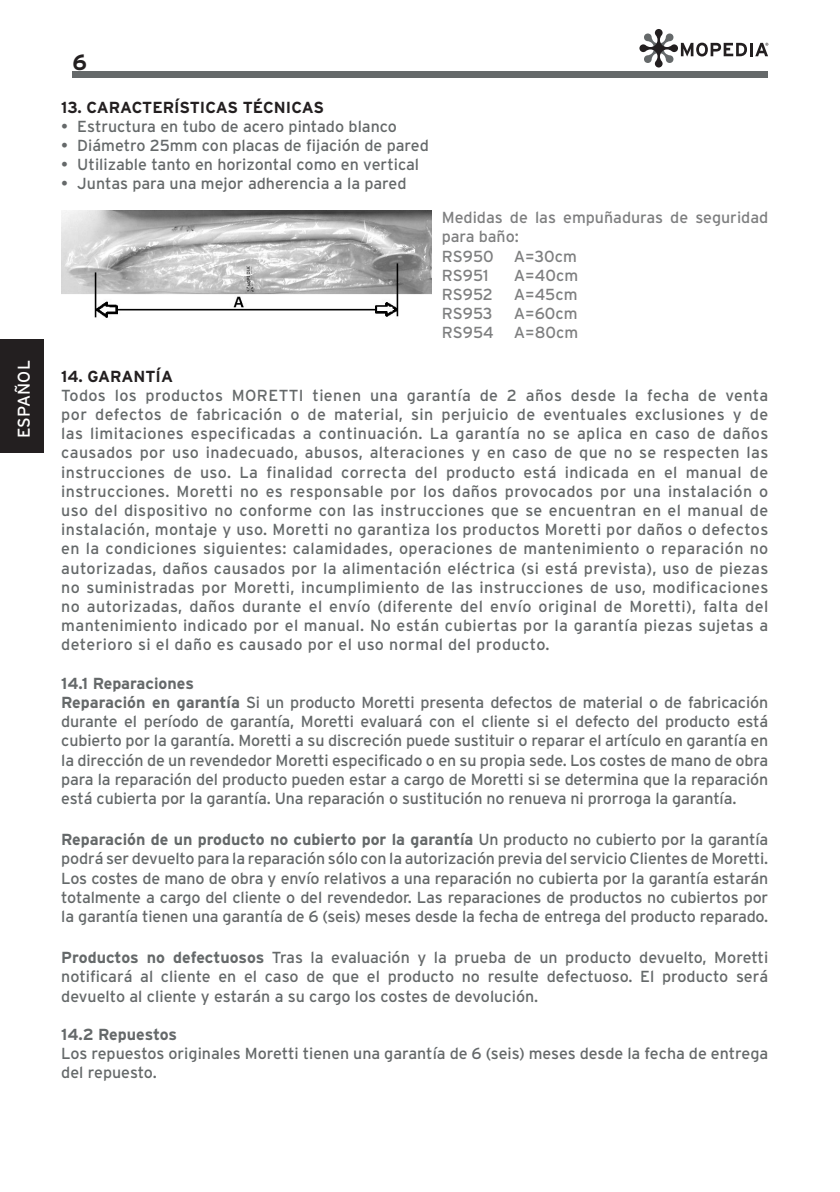
<style>
.page{position:relative;width:840px;height:1192px;background:#fff}
.page>*{position:absolute;margin:0;border:0;box-sizing:border-box;transform-origin:0 0}
.t1{font:700 22px "Interstate";color:#231f20}
.t2{font:17px "Interstate";letter-spacing:.005em;color:#fff}
.t3{font:16px/19.2px "Interstate";letter-spacing:-.01em;color:#65696a;text-align:justify}
.t4{font:16px/19.2px "Interstate";color:#7e7f80}
.t5{font:700 16px "Interstate";color:#231f20}
.t6{font:700 16px "Interstate";letter-spacing:-.01em;color:#65696a}
.s1{font-weight:700}
</style>
<div class="page">
<div style="left:73px;top:71px;width:695px;height:7px;background:#65696a"></div>
<svg style="left:639px;top:29px;width:129px;height:39px"></svg>
<div style="left:1px;top:340px;width:43px;height:113px;background:#231f20"></div>
<img style="left:61px;top:210px;width:371px;height:108px">
<p class="t2" style="left:14px;top:438px;width:79px;rotate:-90deg">ESPAÑOL</p>
<h1 class="t1" style="left:73px;top:50px;width:16px">6</h1>
<p class="t5" style="left:61px;top:98px;width:264px">13. CARACTERÍSTICAS TÉCNICAS</p>
<p class="t3" style="left:61px;top:116px;width:337px">• Estructura en tubo de acero pintado blanco</p>
<p class="t3" style="left:61px;top:136px;width:369px">• Diámetro 25mm con placas de fijación de pared</p>
<p class="t3" style="left:61px;top:155px;width:359px">• Utilizable tanto en horizontal como en vertical</p>
<p class="t3" style="left:61px;top:174px;width:346px">• Juntas para una mejor adherencia a la pared</p>
<p class="t4" style="left:441px;top:208px;width:328px">Medidas de las empuñaduras de seguridad para baño:<br>RS950</p>
<p class="t4" style="left:513px;top:246px;width:64px">A=30cm</p>
<p class="t4" style="left:441px;top:265px;width:48px">RS951</p>
<p class="t4" style="left:513px;top:265px;width:66px">A=40cm</p>
<p class="t4" style="left:441px;top:285px;width:53px">RS952</p>
<p class="t4" style="left:513px;top:285px;width:65px">A=45cm</p>
<p class="t4" style="left:441px;top:304px;width:52px">RS953</p>
<p class="t4" style="left:441px;top:304px;width:138px;text-align:right">A=60cm<br>RS954 A=80cm</p>
<p class="t5" style="left:61px;top:367px;width:113px">14. GARANTÍA</p>
<p class="t3" style="left:61px;top:385px;width:708px">Todos los productos MORETTI tienen una garantía de 2 años desde la fecha de venta por defectos de fabricación o de material, sin perjuicio de eventuales exclusiones y de las limitaciones especificadas a continuación. La garantía no se aplica en caso de daños causados por uso inadecuado, abusos, alteraciones y en caso de que no se respecten las instrucciones de uso. La finalidad correcta del producto está indicada en el manual de instrucciones. Moretti no es responsable por los daños provocados por una instalación o uso del dispositivo no conforme con las instrucciones que se encuentran en el manual de instalación, montaje y uso. Moretti no garantiza los productos Moretti por daños o defectos en la condiciones siguientes: calamidades, operaciones de mantenimiento o reparación no autorizadas, daños causados por la alimentación eléctrica (si está prevista), uso de piezas no suministradas por Moretti, incumplimiento de las instrucciones de uso, modificaciones no autorizadas, daños durante el envío (diferente del envío original de Moretti), falta del mantenimiento indicado por el manual. No están cubiertas por la garantía piezas sujetas a deterioro si el daño es causado por el uso normal del producto.</p>
<p class="t3" style="left:61px;top:673px;width:708px;text-align:left"><span class="s1">14.1 Reparaciones<br>Reparación en garantía</span> Si un producto Moretti presenta defectos de material o de fabricación durante el período de garantía, Moretti evaluará con el cliente si el defecto del producto está cubierto por la garantía. Moretti a su discreción puede sustituir o reparar el artículo en garantía en la dirección de un revendedor Moretti especificado o en su propia sede. Los costes de mano de obra para la reparación del producto pueden estar a cargo de Moretti si se determina que la reparación está cubierta por la garantía. Una reparación o sustitución no renueva ni prorroga la garantía.</p>
<p class="t3" style="left:61px;top:830px;width:708px"><span class="s1">Reparación de un producto no cubierto por la garantía</span> Un producto no cubierto por la garantía podrá ser devuelto para la reparación sólo con la autorización previa del servicio Clientes de Moretti.<br>Los costes de mano de obra y envío relativos a una reparación no cubierta por la garantía estarán totalmente a cargo del cliente o del revendedor. Las reparaciones de productos no cubiertos por la garantía tienen una garantía de 6 (seis) meses desde la fecha de entrega del producto reparado.</p>
<p class="t3" style="left:61px;top:948px;width:708px"><span class="s1">Productos no defectuosos</span> Tras la evaluación y la prueba de un producto devuelto, Moretti notificará al cliente en el caso de que el producto no resulte defectuoso. El producto será devuelto al cliente y estarán a su cargo los costes de devolución.</p>
<p class="t6" style="left:61px;top:1025px;width:117px">14.2 Repuestos</p>
<p class="t3" style="left:61px;top:1044px;width:708px">Los repuestos originales Moretti tienen una garantía de 6 (seis) meses desde la fecha de entrega del repuesto.</p>
</div>
